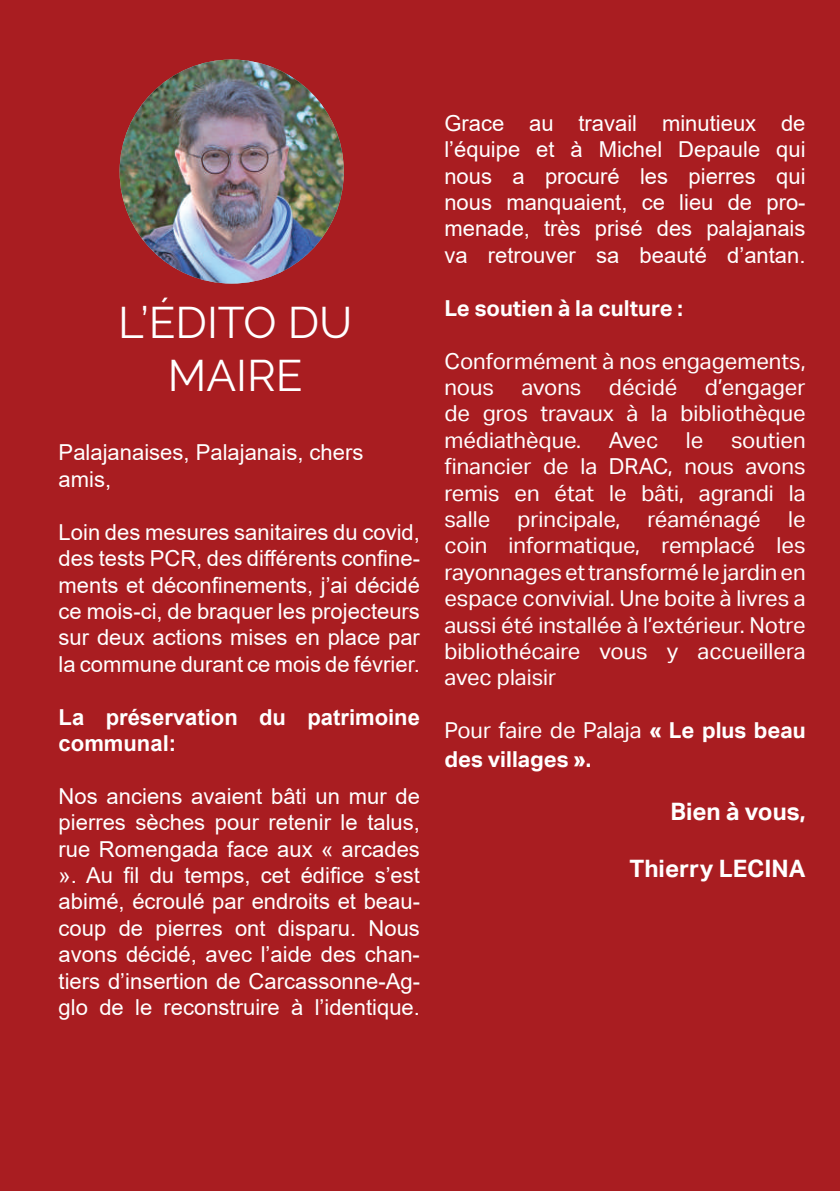
<style>
.page{position:relative;width:840px;height:1191px;background:#fff}
.page>*{position:absolute;margin:0;border:0;box-sizing:border-box;transform-origin:0 0}
.t1{font:44px/52.8px "Raleway";color:#fff;text-align:center}
.t2{font:700 24px "Aktiv Grotesk";color:#fff}
.t3{font:22px/26.4px "Arial";color:#fff;text-align:justify}
.t4{font:22px/26.4px "Aktiv Grotesk";color:#fff;text-align:justify}
.t5{font:700 22px/28.8px "Aktiv Grotesk";color:#fff}
.t6{font:700 22px/26.4px "Arial";color:#fff}
.s1{font-weight:400}
</style>
<div class="page">
<div style="left:0;top:0;width:839px;height:1191px;background:#a91d21"></div>
<img style="left:119px;top:60px;width:224px;height:223px;border-radius:112px">
<h1 class="t1" style="left:118px;top:296px;width:235px">L’ÉDITO DU<br>MAIRE</h1>
<p class="t3" style="left:59px;top:439px;width:306px">Palajanaises, Palajanais, chers amis,</p>
<p class="t3" style="left:59px;top:518px;width:362px">Loin des mesures sanitaires du covid, des tests PCR, des différents confine&shy;ments et déconfinements, j’ai décidé ce mois-ci, de braquer les projecteurs sur deux actions mises en place par la commune durant ce mois de février.</p>
<p class="t6" style="left:59px;top:704px;width:362px">La préservation du patrimoine communal:</p>
<p class="t3" style="left:59px;top:782px;width:362px">Nos anciens avaient bâti un mur de pierres sèches pour retenir le talus, rue Romengada face aux « arcades ». Au fil du temps, cet édifice s’est abimé, écroulé par endroits et beau&shy;coup de pierres ont disparu. Nous avons décidé, avec l’aide des chan&shy;tiers d’insertion de Carcassonne-Ag&shy;glo de le reconstruire à l’identique.</p>
<p class="t3" style="left:444px;top:110px;width:362px">Grace au travail minutieux de l’équipe et à Michel Depaule qui nous a procuré les pierres qui nous manquaient, ce lieu de pro&shy;menade, très prisé des palajanais va retrouver sa beauté d’antan.</p>
<p class="t5" style="left:444px;top:294px;width:240px">Le soutien à la culture :</p>
<p class="t4" style="left:444px;top:348px;width:362px">Conformément à nos engagements, nous avons décidé d’engager de gros travaux à la bibliothèque médiathèque.</p>
<p class="t4" style="left:444px;top:427px;width:362px;text-indent:286px">soutien financier de la DRAC, nous avons remis en état le bâti, agrandi la salle principale, réaménagé le coin informatique, remplacé les rayonnages et transformé le jardin en espace convivial. Une boite à livres a aussi été installée à l’extérieur. Notre bibliothécaire vous y accueillera avec plaisir</p>
<p class="t5" style="left:444px;top:716px;width:362px"><span class="s1">Pour faire de Palaja</span> « Le plus beau des villages ».</p>
<p class="t2" style="left:670px;top:797px;width:136px">Bien à vous,</p>
<p class="t2" style="left:629px;top:855px;width:177px">Thierry LECINA</p>
<p class="t4" style="left:608px;top:427px;width:51px">Avec</p>
<p class="t4" style="left:685px;top:427px;width:19px">le</p>
</div>
